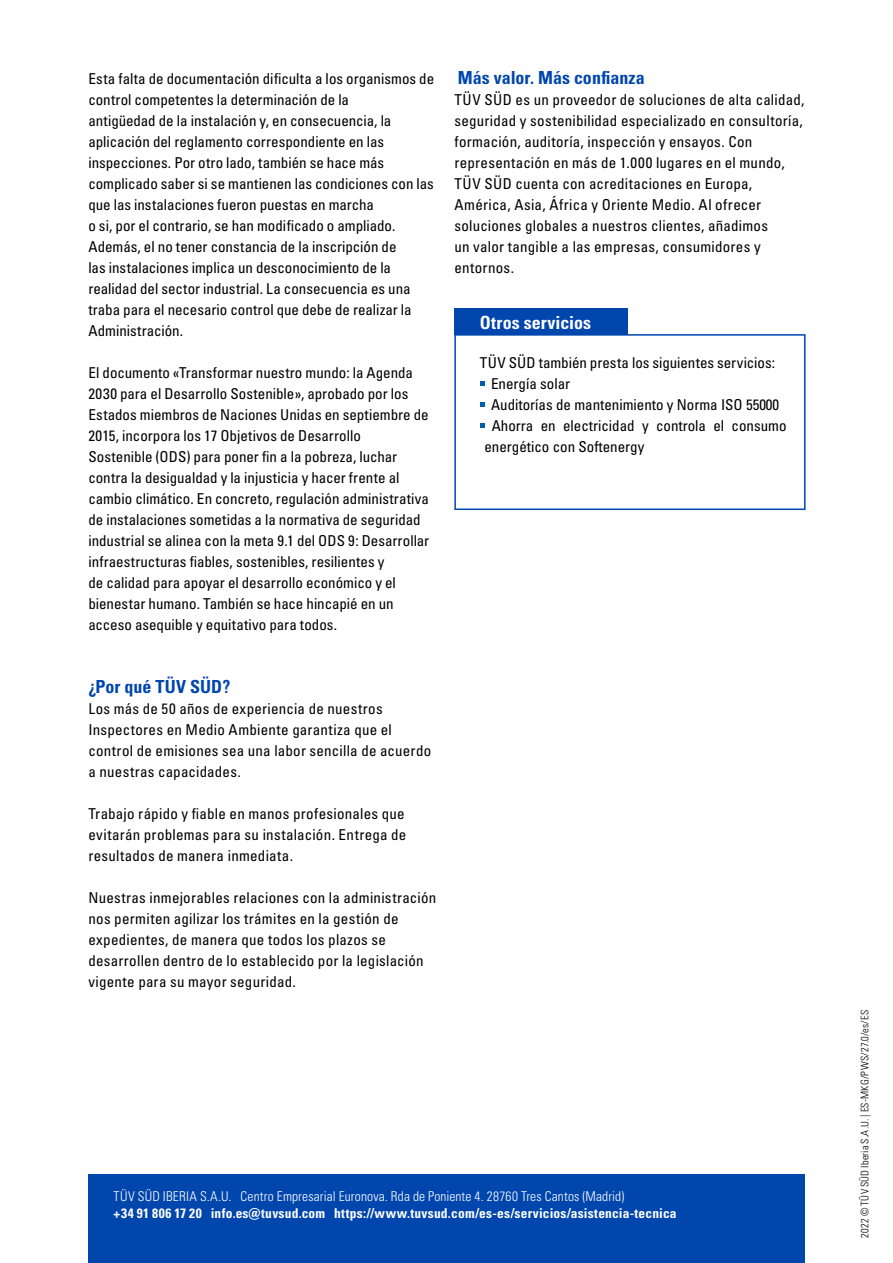
<style>
.page{position:relative;width:893px;height:1263px;background:#fff}
.page>*{position:absolute;margin:0;border:0;box-sizing:border-box;transform-origin:0 0}
.t1{font:18px "Univers LTCYR 67 Bold Cond";color:#0046ad}
.t2{font:18px "Univers LTCYR 67 Bold Cond";letter-spacing:.005em;color:#fff}
.t3{font:condensed 15px/21px "Univers LTCYR 57";letter-spacing:.005em;color:#000}
.t4{font:13.5px "Univers LTCYR 67 Bold Cond";letter-spacing:.015em;color:#fff}
.t5{font:13.5px "Univers LTCYR 47 Light Cond";letter-spacing:.015em;color:#fff}
.t6{font:10.5px "Univers LTCYR 47 Light Cond";letter-spacing:.015em;color:#000}
</style>
<div class="page">
<div style="left:88px;top:1174px;width:717px;height:89px;background:#0046ad"></div>
<div style="left:454px;top:308px;width:173px;height:27px;background:#0046ad"></div>
<svg style="left:480px;top:381px;width:4px;height:5px"></svg>
<svg style="left:480px;top:402px;width:4px;height:5px"></svg>
<svg style="left:480px;top:423px;width:4px;height:5px"></svg>
<div style="left:454px;top:334px;width:352px;height:176px;border:2px solid #0046ad"></div>
<p class="t3" style="left:88px;top:68px;width:347px">Esta falta de documentación dificulta a los organismos de control competentes la determinación de la<br>antigüedad de la instalación y, en consecuencia, la aplicación del reglamento correspondiente en las inspecciones. Por otro lado, también se hace más complicado saber si se mantienen las condiciones con las que las instalaciones fueron puestas en marcha<br>o si, por el contrario, se han modificado o ampliado.<br>Además, el no tener constancia de la inscripción de<br>las instalaciones implica un desconocimiento de la realidad del sector industrial. La consecuencia es una traba para el necesario control que debe de realizar la Administración.</p>
<p class="t3" style="left:88px;top:362px;width:342px">El documento «Transformar nuestro mundo: la Agenda 2030 para el Desarrollo Sostenible», aprobado por los Estados miembros de Naciones Unidas en septiembre de 2015, incorpora los 17 Objetivos de Desarrollo<br>Sostenible (ODS) para poner fin a la pobreza, luchar contra la desigualdad y la injusticia y hacer frente al cambio climático. En concreto, regulación administrativa de instalaciones sometidas a la normativa de seguridad industrial se alinea con la meta 9.1 del ODS 9: Desarrollar infraestructuras fiables, sostenibles, resilientes y<br>de calidad para apoyar el desarrollo económico y el bienestar humano. También se hace hincapié en un acceso asequible y equitativo para todos.</p>
<p class="t1" style="left:88px;top:676px;width:143px">¿Por qué TÜV SÜD?</p>
<p class="t3" style="left:88px;top:698px;width:344px">Los más de 50 años de experiencia de nuestros Inspectores en Medio Ambiente garantiza que el control de emisiones sea una labor sencilla de acuerdo a nuestras capacidades.</p>
<p class="t3" style="left:88px;top:803px;width:320px;text-align:justify">Trabajo rápido y fiable en manos profesionales que evitarán problemas para su instalación. Entrega de resultados de manera inmediata.</p>
<p class="t3" style="left:88px;top:887px;width:349px">Nuestras inmejorables relaciones con la administración nos permiten agilizar los trámites en la gestión de expedientes, de manera que todos los plazos se desarrollen dentro de lo establecido por la legislación vigente para su mayor seguridad.</p>
<p class="t1" style="left:458px;top:67px;width:188px">Más valor. Más confianza</p>
<p class="t3" style="left:454px;top:89px;width:352px">TÜV SÜD es un proveedor de soluciones de alta calidad, seguridad y sostenibilidad especializado en consultoría, formación, auditoría, inspección y ensayos. Con representación en más de 1.000 lugares en el mundo, TÜV SÜD cuenta con acreditaciones en Europa, América, Asia, África y Oriente Medio. Al ofrecer soluciones globales a nuestros clientes, añadimos<br>un valor tangible a las empresas, consumidores y entornos.</p>
<p class="t2" style="left:480px;top:311px;width:113px">Otros servicios</p>
<p class="t3" style="left:480px;top:351px;width:297px">TÜV SÜD también presta los siguientes servicios:</p>
<p class="t3" style="left:491px;top:372px;width:81px">Energía solar</p>
<p class="t3" style="left:491px;top:393px;width:290px">Auditorías de mantenimiento y Norma ISO 55000</p>
<p class="t3" style="left:492px;top:414px;width:296px">Ahorra en electricidad y controla el consumo</p>
<p class="t3" style="left:484px;top:435px;width:161px">energético con Softenergy</p>
<p class="t5" style="left:114px;top:1187px;width:512px">TÜV SÜD IBERIA S.A.U. Centro Empresarial Euronova. Rda de Poniente 4. 28760 Tres Cantos (Madrid)</p>
<p class="t4" style="left:114px;top:1204px;width:565px">+34 91 806 17 20 info.es@tuvsud.com https://www.tuvsud.com/es-es/servicios/asistencia-tecnica</p>
<p class="t6" style="left:858px;top:1238px;width:230px;rotate:-90deg">2022 © TÜV SÜD Iberia S.A.U. | ES-MKG/PWS/27.0/es/ES</p>
</div>
